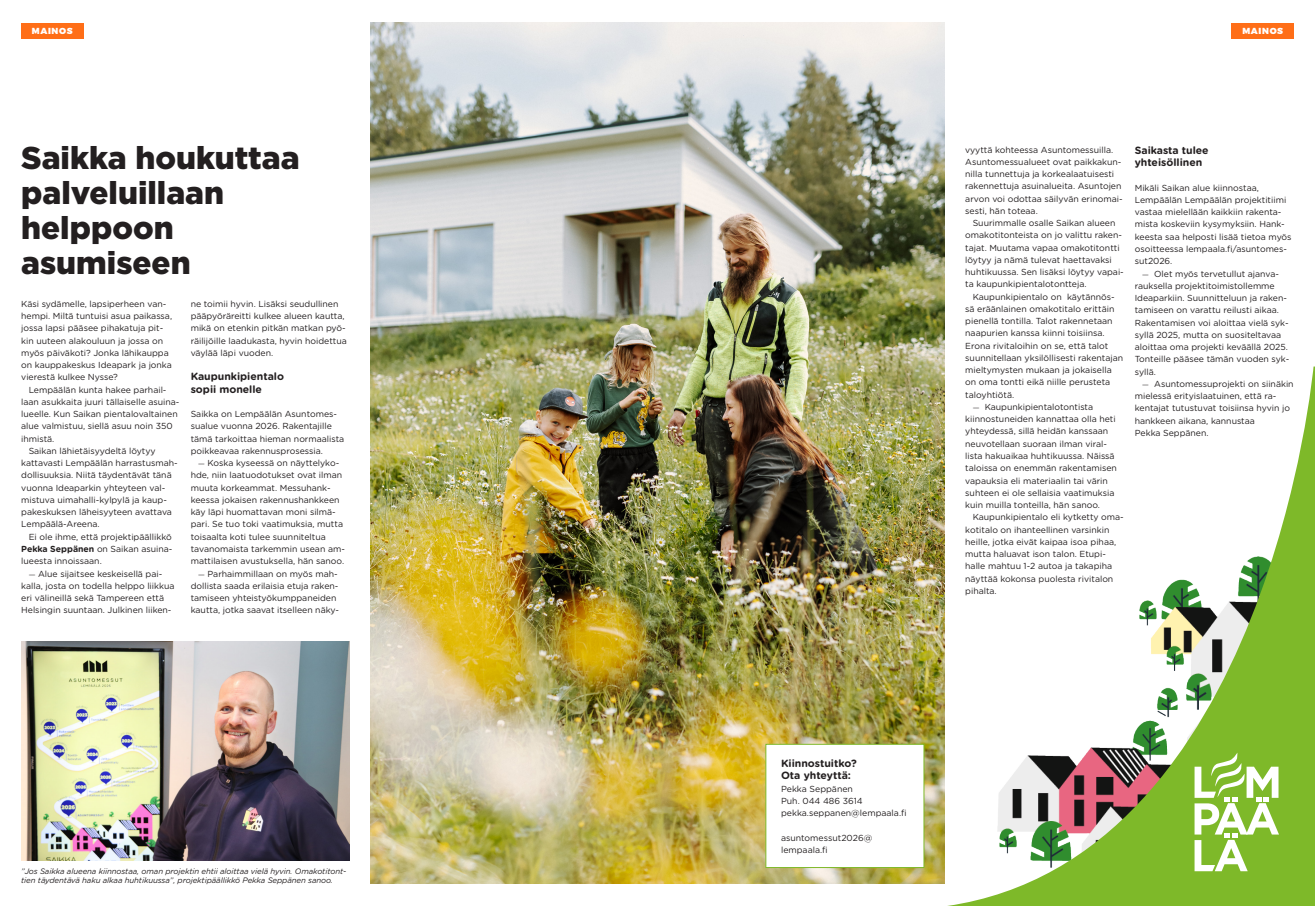
<style>
.page{position:relative;width:1315px;height:906px;background:#fff}
.page>*{position:absolute;margin:0;border:0;box-sizing:border-box;transform-origin:0 0}
.t1{font:900 31.5px/35px "Gotham";color:#231f20}
.t2{font:700 10.5px/12.2px "Gotham Rounded";color:#231f20}
.t3{font:8.75px/12.2px "Gotham Rounded";color:#231f20}
.t4{font:900 8.75px "Montserrat";letter-spacing:.07em;color:#fff}
.t5{font:italic 7.88px/8.8px "Gotham Rounded";letter-spacing:-.01em;color:#231f20}
.s1{font-weight:700}
.s2{font-family:"Minion Pro"}
</style>
<div class="page">
<div style="left:21px;top:23px;width:62px;height:15px;background:#ff6e17"></div>
<img style="left:21px;top:641px;width:329px;height:219px">
<svg style="left:954px;top:366px;width:361px;height:539px"></svg>
<svg style="left:1194px;top:752px;width:85px;height:119px"></svg>
<div style="left:1231px;top:23px;width:62px;height:15px;background:#ff6e17"></div>
<img style="left:371px;top:23px;width:573px;height:859px">
<div style="left:765px;top:743px;width:159px;height:124px;background:#fff;border:1px solid #7eb929"></div>
<p class="t4" style="left:32px;top:25px;width:42px">MAINOS</p>
<h1 class="t1" style="left:21px;top:139px;width:280px">Saikka houkuttaa palveluillaan helppoon asumiseen</h1>
<p class="t3" style="left:21px;top:297px;width:152px">Käsi sydämelle, lapsiperheen van&shy;hempi. Miltä tuntuisi asua paikassa, jossa lapsi pääsee pihakatuja pit&shy;kin uuteen alakouluun ja jossa on myös päiväkoti? Jonka lähikauppa on kauppakeskus Ideapark ja jonka vierestä kulkee Nysse?</p>
<p class="t3" style="left:29px;top:383px;width:139px">Lempäälän kunta hakee parhail-</p>
<p class="t3" style="left:21px;top:395px;width:160px">laan asukkaita juuri tällaiselle asuina-</p>
<p class="t3" style="left:21px;top:407px;width:158px">lueelle. Kun Saikan pientalovaltainen</p>
<p class="t3" style="left:21px;top:419px;width:153px">alue valmistuu, siellä asuu noin 350</p>
<p class="t3" style="left:21px;top:432px;width:35px">ihmistä.</p>
<p class="t3" style="left:29px;top:444px;width:128px">Saikan lähietäisyydeltä löytyy</p>
<p class="t3" style="left:21px;top:456px;width:158px">kattavasti Lempäälän harrastusmah-</p>
<p class="t3" style="left:21px;top:468px;width:152px">dollisuuksia. Niitä täydentävät tänä</p>
<p class="t3" style="left:21px;top:481px;width:146px">vuonna Ideaparkin yhteyteen val-</p>
<p class="t3" style="left:21px;top:493px;width:147px">mistuva uimahalli-kylpylä ja kaup-</p>
<p class="t3" style="left:21px;top:505px;width:152px">pakeskuksen läheisyyteen avattava</p>
<p class="t3" style="left:21px;top:517px;width:80px">Lempäälä-Areena.</p>
<p class="t3" style="left:29px;top:530px;width:145px">Ei ole ihme, että projektipäällikkö</p>
<p class="t3" style="left:21px;top:542px;width:153px"><span class="s1">Pekka Seppänen</span> on Saikan asuina-</p>
<p class="t3" style="left:21px;top:554px;width:82px">lueesta innoissaan.</p>
<p class="t3" style="left:21px;top:566px;width:155px;text-indent:7px"><span class="s2">-</span> Alue sijaitsee keskeisellä pai&shy;kalla, josta on todella helppo liikkua eri välineillä sekä Tampereen että Helsingin suuntaan. Julkinen liiken-</p>
<p class="t3" style="left:191px;top:297px;width:158px">ne toimii hyvin. Lisäksi seudullinen pääpyöräreitti kulkee alueen kautta, mikä on etenkin pitkän matkan pyö&shy;räilijöille laadukasta, hyvin hoidettua väylää läpi vuoden.</p>
<p class="t2" style="left:191px;top:370px;width:95px">Kaupunkipientalo sopii monelle</p>
<p class="t3" style="left:191px;top:407px;width:155px">Saikka on Lempäälän Asuntomes&shy;sualue vuonna 2026. Rakentajille tämä tarkoittaa hieman normaalista poikkeavaa rakennusprosessia.</p>
<p class="t3" style="left:191px;top:456px;width:156px;text-indent:7px"><span class="s2">-</span> Koska kyseessä on näyttelyko&shy;hde, niin laatuodotukset ovat ilman muuta korkeammat. Messuhank&shy;keessa jokaisen rakennushankkeen käy läpi huomattavan moni silmä&shy;pari. Se tuo toki vaatimuksia, mutta toisaalta koti tulee suunniteltua tavanomaista tarkemmin usean am&shy;mattilaisen avustuksella, hän sanoo.</p>
<p class="t3" style="left:191px;top:566px;width:150px;text-indent:7px"><span class="s2">-</span> Parhaimmillaan on myös mah&shy;dollista saada erilaisia etuja raken&shy;tamiseen yhteistyökumppaneiden kautta, jotka saavat itselleen näky-</p>
<p class="t5" style="left:21px;top:866px;width:327px">”Jos Saikka alueena kiinnostaa, oman projektin ehtii aloittaa vielä hyvin. Omakotitont&shy;tien täydentävä haku alkaa huhtikuussa”, projektipäällikkö Pekka Seppänen sanoo.</p>
<p class="t4" style="left:1242px;top:25px;width:42px">MAINOS</p>
<p class="t3" style="left:965px;top:143px;width:159px">vyyttä kohteessa Asuntomessuilla.<br>Asuntomessualueet ovat paikkakun&shy;nilla tunnettuja ja korkealaatuisesti rakennettuja asuinalueita. Asuntojen arvon voi odottaa säilyvän erinomai&shy;sesti, hän toteaa.</p>
<p class="t3" style="left:965px;top:216px;width:160px;text-indent:7px">Suurimmalle osalle Saikan alueen omakotitonteista on jo valittu raken&shy;tajat. Muutama vapaa omakotitontti löytyy ja nämä tulevat haettavaksi huhtikuussa. Sen lisäksi löytyy vapai&shy;ta kaupunkipientalotontteja.</p>
<p class="t3" style="left:965px;top:290px;width:159px;text-indent:7px">Kaupunkipientalo on käytännös&shy;sä eräänlainen omakotitalo erittäin pienellä tontilla. Talot rakennetaan naapurien kanssa kiinni toisiinsa.<br>Erona rivitaloihin on se, että talot suunnitellaan yksilöllisesti rakentajan mieltymysten mukaan ja jokaisella on oma tontti eikä niille perusteta taloyhtiötä.</p>
<p class="t3" style="left:965px;top:400px;width:153px;text-indent:7px"><span class="s2">-</span> Kaupunkipientalotontista kiinnostuneiden kannattaa olla heti yhteydessä, sillä heidän kanssaan neuvotellaan suoraan ilman viral&shy;lista hakuaikaa huhtikuussa. Näissä taloissa on enemmän rakentamisen vapauksia eli materiaalin tai värin suhteen ei ole sellaisia vaatimuksia kuin muilla tonteilla, hän sanoo.</p>
<p class="t3" style="left:965px;top:510px;width:160px;text-indent:7px">Kaupunkipientalo eli kytketty oma&shy;kotitalo on ihanteellinen varsinkin heille, jotka eivät kaipaa isoa pihaa, mutta haluavat ison talon. Etupi&shy;halle mahtuu 1-2 autoa ja takapiha näyttää kokonsa puolesta rivitalon pihalta.</p>
<p class="t2" style="left:1134px;top:144px;width:75px">Saikasta tulee yhteisöllinen</p>
<p class="t3" style="left:1134px;top:181px;width:158px">Mikäli Saikan alue kiinnostaa,<br>Lempäälän Lempäälän projektitiimi vastaa mielellään kaikkiin rakenta&shy;mista koskeviin kysymyksiin. Hank&shy;keesta saa helposti lisää tietoa myös osoitteessa lempaala.fi/asuntomes&shy;sut2026.</p>
<p class="t3" style="left:1134px;top:267px;width:156px;text-indent:7px"><span class="s2">-</span> Olet myös tervetullut ajanva&shy;rauksella projektitoimistollemme Ideaparkiin. Suunnitteluun ja raken&shy;tamiseen on varattu reilusti aikaa.<br>Rakentamisen voi aloittaa vielä syk&shy;syllä 2025, mutta on suositeltavaa aloittaa oma projekti keväällä 2025.<br>Tonteille pääsee tämän vuoden syk&shy;syllä.</p>
<p class="t3" style="left:1134px;top:377px;width:160px;text-indent:7px"><span class="s2">-</span> Asuntomessuprojekti on siinäkin mielessä erityislaatuinen, että ra&shy;kentajat tutustuvat toisiinsa hyvin jo hankkeen aikana, kannustaa<br>Pekka Seppänen.</p>
<p class="t2" style="left:781px;top:756px;width:77px">Kiinnostuitko?<br>Ota yhteyttä:</p>
<p class="t3" style="left:781px;top:782px;width:127px">Pekka Seppänen<br>Puh. 044 486 3614 pekka.seppanen@lempaala.fi</p>
<p class="t3" style="left:781px;top:831px;width:93px">asuntomessut2026@ lempaala.fi</p>
</div>
